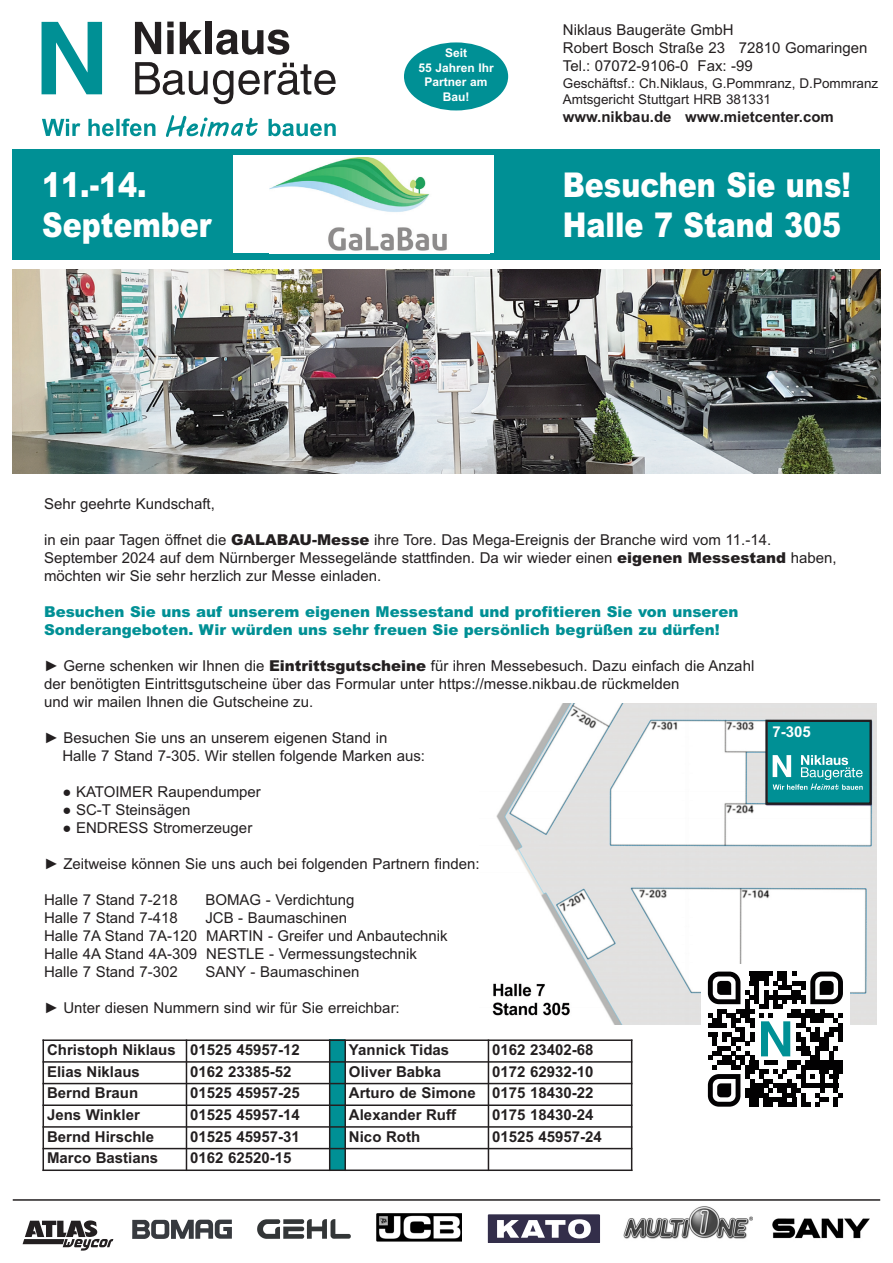
<style>
.page{position:relative;width:893px;height:1263px;background:#fff}
.page>*{position:absolute;margin:0;border:0;box-sizing:border-box;transform-origin:0 0}
.t1{font:900 34.2px "Arial";color:#fff;scale:.83 1}
.t2{font:15px/18px "Arial";color:#231f20}
.t3{font:700 15px "Arial";color:#231f20}
.t4{font:900 15px/18.1px "Arial";color:#009095}
.t5{font:700 15px "Arial";color:#fff}
.t6{font:13.5px "Arial";color:#231f20}
.t7{font:700 12px/14.4px "Arial";color:#fff;text-align:center}
.s1{font-weight:900}
</style>
<div class="page">
<img style="left:492px;top:703px;width:385px;height:321px">
<div style="left:13px;top:149px;width:867px;height:110px;background:#009095"></div>
<svg style="left:135px;top:22px;width:26px;height:32px"></svg>
<svg style="left:167px;top:22px;width:7px;height:32px"></svg>
<svg style="left:180px;top:22px;width:22px;height:32px"></svg>
<div style="left:205px;top:22px;width:7px;height:32px;background:#231f20"></div>
<svg style="left:216px;top:30px;width:73px;height:25px"></svg>
<svg style="left:135px;top:62px;width:201px;height:42px"></svg>
<svg style="left:42px;top:22px;width:60px;height:72px"></svg>
<svg style="left:42px;top:115px;width:294px;height:22px"></svg>
<div style="left:233px;top:155px;width:260px;height:98px;background:#fff"></div>
<img style="left:270px;top:157px;width:177px;height:94px">
<img style="left:13px;top:270px;width:867px;height:204px">
<div style="left:330px;top:1039px;width:15px;height:23px;background:#009095"></div>
<div style="left:330px;top:1062px;width:15px;height:21px;background:#009095"></div>
<div style="left:330px;top:1083px;width:15px;height:22px;background:#009095"></div>
<div style="left:330px;top:1105px;width:15px;height:22px;background:#009095"></div>
<div style="left:330px;top:1127px;width:15px;height:21px;background:#009095"></div>
<div style="left:330px;top:1148px;width:15px;height:23px;background:#009095"></div>
<hr style="left:43px;top:1039px;width:1px;height:132px;background:#231f20">
<hr style="left:186px;top:1039px;width:1px;height:132px;background:#231f20">
<hr style="left:329px;top:1039px;width:1px;height:132px;background:#231f20">
<hr style="left:344px;top:1039px;width:2px;height:132px;background:#231f20">
<hr style="left:488px;top:1039px;width:1px;height:132px;background:#231f20">
<hr style="left:631px;top:1039px;width:1px;height:132px;background:#231f20">
<hr style="left:43px;top:1039px;width:589px;height:2px;background:#231f20">
<hr style="left:43px;top:1061px;width:589px;height:2px;background:#231f20">
<hr style="left:43px;top:1083px;width:589px;height:1px;background:#231f20">
<hr style="left:43px;top:1104px;width:589px;height:2px;background:#231f20">
<hr style="left:43px;top:1126px;width:589px;height:2px;background:#231f20">
<hr style="left:43px;top:1148px;width:589px;height:1px;background:#231f20">
<hr style="left:43px;top:1169px;width:589px;height:2px;background:#231f20">
<hr style="left:13px;top:1199px;width:867px;height:2px;background:#231f20">
<div style="left:404px;top:42px;width:104px;height:68px;background:#009095;border-radius:50%"></div>
<svg style="left:23px;top:1220px;width:90px;height:30px"></svg>
<svg style="left:132px;top:1219px;width:100px;height:20px"></svg>
<svg style="left:257px;top:1219px;width:94px;height:20px"></svg>
<svg style="left:488px;top:1214px;width:112px;height:28px"></svg>
<img style="left:376px;top:1214px;width:85px;height:27px">
<img style="left:772px;top:1218px;width:98px;height:21px">
<img style="left:623px;top:1206px;width:129px;height:33px">
<div style="left:701px;top:964px;width:148px;height:149px;background:#fff"></div>
<div style="left:768px;top:722px;width:101px;height:80px;background:#009095"></div>
<div style="left:765px;top:720px;width:107px;height:85px;border:2px solid #231f20"></div>
<svg style="left:773px;top:755px;width:90px;height:35px"></svg>
<svg style="left:708px;top:971px;width:135px;height:136px"></svg>
<p class="t1" style="left:42px;top:172px;width:127px">11.-14.</p>
<p class="t1" style="left:42px;top:213px;width:206px">September</p>
<p class="t7" style="left:418px;top:46px;width:77px">Seit<br>55 Jahren Ihr<br>Partner am<br>Bau!</p>
<p class="t2" style="left:563px;top:22px;width:172px">Niklaus Baugeräte GmbH</p>
<p class="t2" style="left:563px;top:40px;width:306px">Robert Bosch Straße 23 72810 Gomaringen</p>
<p class="t2" style="left:563px;top:58px;width:192px">Tel.: 07072-9106-0 Fax: -99</p>
<p class="t6" style="left:563px;top:78px;width:317px">Geschäftsf.: Ch.Niklaus, G.Pommranz, D.Pommranz</p>
<p class="t6" style="left:563px;top:95px;width:210px">Amtsgericht Stuttgart HRB 381331</p>
<p class="t3" style="left:563px;top:108px;width:273px">www.nikbau.de www.mietcenter.com</p>
<p class="t1" style="left:563px;top:172px;width:349px">Besuchen Sie uns!</p>
<p class="t1" style="left:563px;top:213px;width:337px">Halle 7 Stand 305</p>
<p class="t2" style="left:44px;top:496px;width:172px">Sehr geehrte Kundschaft,</p>
<p class="t2" style="left:44px;top:532px;width:794px">in ein paar Tagen öffnet die <span class="s1">GALABAU-Messe</span> ihre Tore. Das Mega-Ereignis der Branche wird vom 11.-14.<br>September 2024 auf dem Nürnberger Messegelände stattfinden. Da wir wieder einen <span class="s1">eigenen Messestand</span> haben, möchten wir Sie sehr herzlich zur Messe einladen.</p>
<p class="t4" style="left:44px;top:604px;width:696px">Besuchen Sie uns auf unserem eigenen Messestand und profitieren Sie von unseren<br>Sonderangeboten. Wir würden uns sehr freuen Sie persönlich begrüßen zu dürfen!</p>
<p class="t2" style="left:44px;top:658px;width:712px">► Gerne schenken wir Ihnen die <span class="s1">Eintrittsgutscheine</span> für ihren Messebesuch. Dazu einfach die Anzahl</p>
<p class="t2" style="left:44px;top:676px;width:637px">der benötigten Eintrittsgutscheine über das Formular unter https://messe.nikbau.de rückmelden</p>
<p class="t2" style="left:44px;top:694px;width:271px">und wir mailen Ihnen die Gutscheine zu.</p>
<p class="t2" style="left:44px;top:730px;width:345px">► Besuchen Sie uns an unserem eigenen Stand in</p>
<p class="t2" style="left:62px;top:748px;width:364px">Halle 7 Stand 7-305. Wir stellen folgende Marken aus:</p>
<p class="t2" style="left:62px;top:784px;width:200px">● KATOIMER Raupendumper</p>
<p class="t2" style="left:62px;top:802px;width:130px">● SC-T Steinsägen</p>
<p class="t2" style="left:62px;top:820px;width:191px">● ENDRESS Stromerzeuger</p>
<p class="t2" style="left:44px;top:856px;width:437px">► Zeitweise können Sie uns auch bei folgenden Partnern finden:</p>
<p class="t2" style="left:44px;top:892px;width:135px">Halle 7 Stand 7-218</p>
<p class="t2" style="left:205px;top:892px;width:151px">BOMAG - Verdichtung</p>
<p class="t2" style="left:44px;top:910px;width:135px">Halle 7 Stand 7-418</p>
<p class="t2" style="left:205px;top:910px;width:143px">JCB - Baumaschinen</p>
<p class="t2" style="left:44px;top:928px;width:405px">Halle 7A Stand 7A-120 MARTIN - Greifer und Anbautechnik</p>
<p class="t2" style="left:44px;top:946px;width:375px">Halle 4A Stand 4A-309 NESTLE - Vermessungstechnik</p>
<p class="t2" style="left:44px;top:964px;width:135px">Halle 7 Stand 7-302</p>
<p class="t2" style="left:205px;top:964px;width:155px">SANY - Baumaschinen</p>
<p class="t2" style="left:44px;top:1000px;width:357px">► Unter diesen Nummern sind wir für Sie erreichbar:</p>
<p class="t5" style="left:772px;top:723px;width:40px">7-305</p>
<p class="t3" style="left:47px;top:1041px;width:130px">Christoph Niklaus</p>
<p class="t3" style="left:190px;top:1041px;width:111px">01525 45957-12</p>
<p class="t3" style="left:349px;top:1041px;width:102px">Yannick Tidas</p>
<p class="t3" style="left:492px;top:1041px;width:103px">0162 23402-68</p>
<p class="t3" style="left:47px;top:1063px;width:94px">Elias Niklaus</p>
<p class="t3" style="left:190px;top:1063px;width:103px">0162 23385-52</p>
<p class="t3" style="left:349px;top:1063px;width:94px">Oliver Babka</p>
<p class="t3" style="left:492px;top:1063px;width:103px">0172 62932-10</p>
<p class="t3" style="left:47px;top:1084px;width:93px">Bernd Braun</p>
<p class="t3" style="left:190px;top:1084px;width:111px">01525 45957-25</p>
<p class="t3" style="left:349px;top:1084px;width:128px">Arturo de Simone</p>
<p class="t3" style="left:492px;top:1084px;width:103px">0175 18430-22</p>
<p class="t3" style="left:47px;top:1106px;width:94px">Jens Winkler</p>
<p class="t3" style="left:190px;top:1106px;width:111px">01525 45957-14</p>
<p class="t3" style="left:349px;top:1106px;width:109px">Alexander Ruff</p>
<p class="t3" style="left:492px;top:1106px;width:103px">0175 18430-24</p>
<p class="t3" style="left:47px;top:1128px;width:109px">Bernd Hirschle</p>
<p class="t3" style="left:190px;top:1128px;width:111px">01525 45957-31</p>
<p class="t3" style="left:349px;top:1128px;width:73px">Nico Roth</p>
<p class="t3" style="left:492px;top:1128px;width:111px">01525 45957-24</p>
<p class="t3" style="left:47px;top:1149px;width:113px">Marco Bastians</p>
<p class="t3" style="left:190px;top:1149px;width:103px">0162 62520-15</p>
<p class="t2" style="left:44px;top:1126px;width:198px">Viele Grüße aus Gomaringen</p>
</div>
